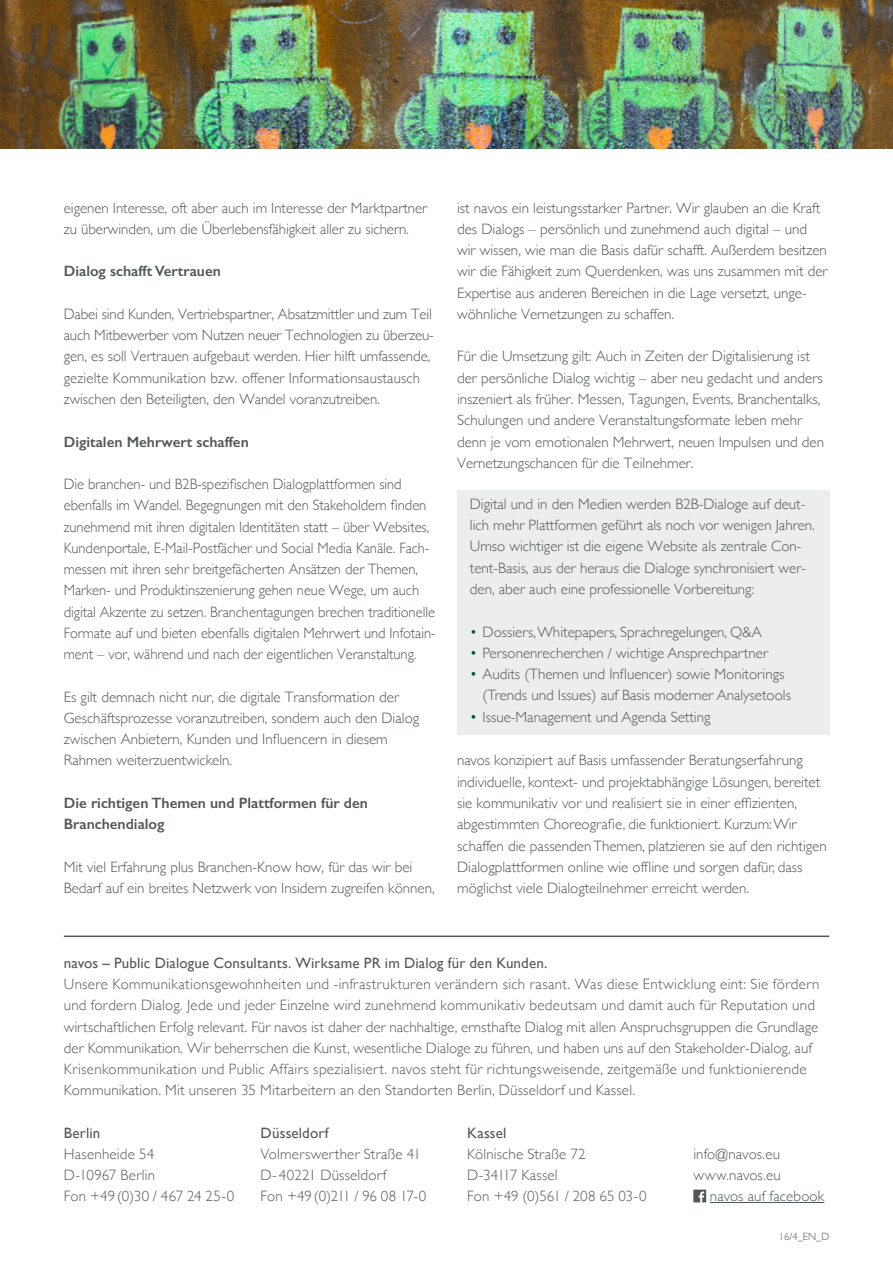
<style>
.page{position:relative;width:893px;height:1263px;background:#fff}
.page>*{position:absolute;margin:0;border:0;box-sizing:border-box;transform-origin:0 0}
.Body{font:300 15px/21.3px "Gill Sans";color:#515759}
.t1{font:300 15px/21.3px "Gill Sans";letter-spacing:.015em;color:#54595c}
.Body-2{font:600 15px/21.3px "Gill Sans";color:#515759}
.t2{font:15px "Gill Sans";letter-spacing:.01em;color:#54595c}
.t3{font:300 15px "Gill Sans";letter-spacing:.005em;color:#53595b}
.t4{font:300 10.5px "Gill Sans";color:#515759}
.s1{color:#005841}
.s2{color:#52585a}
</style>
<div class="page">
<div style="left:457px;top:490px;width:372px;height:244px;background:#eceeed"></div>
<img style="left:0;top:0;width:893px;height:149px">
<hr style="left:64px;top:935px;width:765px;height:2px;background:#52585a">
<hr style="left:710px;top:1202px;width:114px;height:1px;background:#53595b">
<svg style="left:693px;top:1189px;width:13px;height:13px"></svg>
<p class="Body" style="left:64px;top:196px;width:365px">eigenen Interesse, oft aber auch im Interesse der Marktpartner zu überwinden, um die Überlebensfähigkeit aller zu sichern.</p>
<h3 class="Body-2" style="left:64px;top:261px;width:159px">Dialog schafft Vertrauen</h3>
<p class="Body" style="left:64px;top:303px;width:372px">Dabei sind Kunden, Vertriebspartner, Absatzmittler und zum Teil auch Mitbewerber vom Nutzen neuer Technologien zu überzeu&shy;gen, es soll Vertrauen aufgebaut werden. Hier hilft umfassende, gezielte Kommunikation bzw. offener Informationsaustausch zwischen den Beteiligten, den Wandel voranzutreiben.</p>
<p class="Body-2" style="left:64px;top:431px;width:186px">Digitalen Mehrwert schaffen</p>
<p class="Body" style="left:64px;top:473px;width:373px">Die branchen- und B2B-spezifischen Dialogplattformen sind ebenfalls im Wandel. Begegnungen mit den Stakeholdern finden zunehmend mit ihren digitalen Identitäten statt – über Websites, Kundenportale, E-Mail-Postfächer und Social Media Kanäle. Fach&shy;messen mit ihren sehr breitgefächerten Ansätzen der Themen, Marken- und Produktinszenierung gehen neue Wege, um auch digital Akzente zu setzen. Branchentagungen brechen traditionelle Formate auf und bieten ebenfalls digitalen Mehrwert und Infotain&shy;ment – vor, während und nach der eigentlichen Veranstaltung.</p>
<p class="Body" style="left:64px;top:685px;width:357px">Es gilt demnach nicht nur, die digitale Transformation der Geschäftsprozesse voranzutreiben, sondern auch den Dialog zwischen Anbietern, Kunden und Influencern in diesem Rahmen weiterzuentwickeln.</p>
<p class="Body-2" style="left:64px;top:792px;width:306px">Die richtigen Themen und Plattformen für den<br>Branchendialog</p>
<p class="Body" style="left:64px;top:855px;width:372px">Mit viel Erfahrung plus Branchen-Know how, für das wir bei<br>Bedarf auf ein breites Netzwerk von Insidern zugreifen können,</p>
<p class="Body" style="left:457px;top:196px;width:372px">ist navos ein leistungsstarker Partner. Wir glauben an die Kraft des Dialogs – persönlich und zunehmend auch digital – und wir wissen, wie man die Basis dafür schafft. Außerdem besitzen wir die Fähigkeit zum Querdenken, was uns zusammen mit der Expertise aus anderen Bereichen in die Lage versetzt, unge&shy;wöhnliche Vernetzungen zu schaffen.</p>
<p class="Body" style="left:457px;top:345px;width:369px">Für die Umsetzung gilt: Auch in Zeiten der Digitalisierung ist der persönliche Dialog wichtig – aber neu gedacht und anders inszeniert als früher. Messen, Tagungen, Events, Branchentalks, Schulungen und andere Veranstaltungsformate leben mehr denn je vom emotionalen Mehrwert, neuen Impulsen und den Vernetzungschancen für die Teilnehmer.</p>
<p class="Body" style="left:470px;top:493px;width:346px">Digital und in den Medien werden B2B-Dialoge auf deut&shy;lich mehr Plattformen geführt als noch vor wenigen Jahren.<br>Umso wichtiger ist die eigene Website als zentrale Con&shy;tent-Basis, aus der heraus die Dialoge synchronisiert wer&shy;den, aber auch eine professionelle Vorbereitung:</p>
<p class="Body" style="left:470px;top:620px;width:293px"><span class="s1">•</span> Dossiers, Whitepapers, Sprachregelungen, Q&amp;A</p>
<p class="Body" style="left:470px;top:641px;width:300px"><span class="s1">•</span> Personenrecherchen / wichtige Ansprechpartner</p>
<p class="Body" style="left:483px;top:663px;width:310px;text-indent:-13px"><span class="s1">•</span> Audits (Themen und Influencer) sowie Monitorings (Trends und Issues) auf Basis moderner Analysetools</p>
<p class="Body" style="left:470px;top:705px;width:242px"><span class="s1">•</span> Issue-Management und Agenda Setting</p>
<p class="Body" style="left:457px;top:749px;width:371px">navos konzipiert auf Basis umfassender Beratungserfahrung individuelle, kontext- und projektabhängige Lösungen, bereitet sie kommunikativ vor und realisiert sie in einer effizienten, abgestimmten Choreografie, die funktioniert. Kurzum: Wir schaffen die passenden Themen, platzieren sie auf den richtigen Dialogplattformen online wie offline und sorgen dafür, dass möglichst viele Dialogteilnehmer erreicht werden.</p>
<p class="t2" style="left:64px;top:954px;width:485px">navos – Public Dialogue Consultants. Wirksame PR im Dialog für den Kunden.</p>
<p class="t1" style="left:64px;top:973px;width:757px">Unsere Kommunikationsgewohnheiten und -infrastrukturen verändern sich rasant. Was diese Entwicklung eint: Sie fördern und fordern Dialog. Jede und jeder Einzelne wird zunehmend kommunikativ bedeutsam und damit auch für Reputation und wirt schaftlichen Erfolg relevant. Für navos ist daher der nachhaltige, ernsthafte Dialog mit allen Anspruchsgruppen die Grundlage der Kommunikation. Wir beherrschen die Kunst, wesentliche Dialoge zu führen, und haben uns auf den Stakeholder-Dialog, auf Krisenkommunikation und Public Affairs spezialisiert. navos steht für richtungsweisende, zeitgemäße und funktionierende Kommunikation. Mit unseren <span class="s2">35</span> Mitarbeitern an den Standorten Berlin, Düsseldorf und Kassel.</p>
<p class="t2" style="left:64px;top:1124px;width:38px">Berlin</p>
<p class="t1" style="left:64px;top:1142px;width:172px">Hasenheide 54<br>D-10967 Berlin<br>Fon +49 (0)30 / 467 24 25-0</p>
<p class="t2" style="left:261px;top:1124px;width:70px">Düsseldorf</p>
<p class="t1" style="left:261px;top:1142px;width:167px">Volmerswerther Straße 41<br>D- 40221 Düsseldorf<br>Fon +49 (0)211 / 96 08 17-0</p>
<p class="t2" style="left:467px;top:1124px;width:41px">Kassel</p>
<p class="t1" style="left:467px;top:1142px;width:181px">Kölnische Straße 72<br>D-34117 Kassel<br>Fon +49 (0)561 / 208 65 03-0</p>
<p class="t3" style="left:693px;top:1142px;width:88px">info@navos.eu</p>
<p class="t3" style="left:693px;top:1163px;width:89px">www.navos.eu</p>
<p class="t3" style="left:710px;top:1185px;width:116px">navos auf facebook</p>
<p class="t4" style="left:779px;top:1228px;width:52px">16/4_EN_D</p>
</div>
